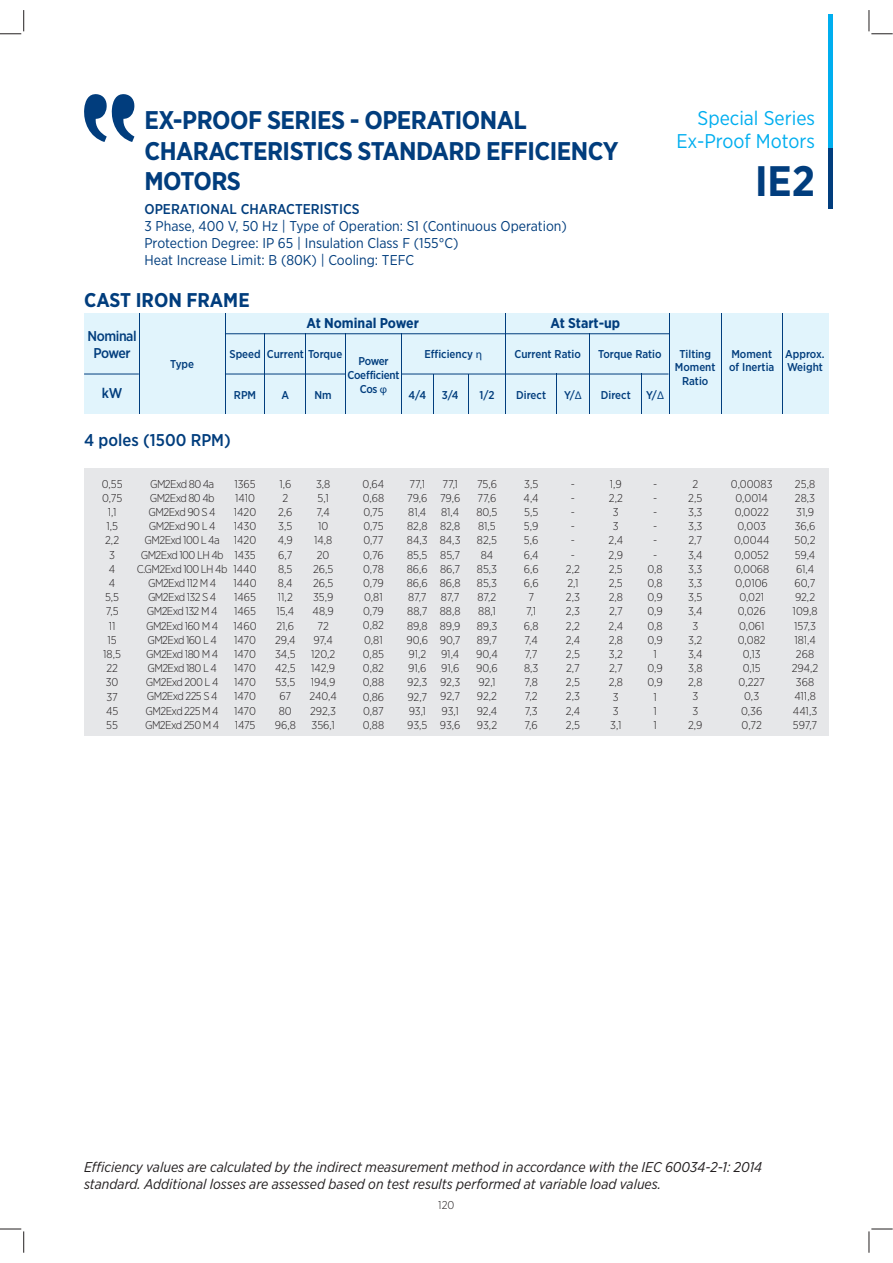
<style>
.page{position:relative;width:893px;height:1263px;background:#fff}
.page>*{position:absolute;margin:0;border:0;box-sizing:border-box;transform-origin:0 0}
.t1{font:700 42.6px "Gotham Narrow";color:#013d7d}
.t2{font:700 25.5px/30.6px "Gotham Narrow";letter-spacing:-.02em;color:#013d7d}
.t3{font:19.95px/23.9px "Gotham Narrow";color:#00aeef;text-align:right}
.t4{font:700 19.95px "Gotham Narrow";color:#013d7d}
.t5{font:500 17.1px "Gotham Narrow";color:#013d7d}
.t6{font:italic 14.25px/17.1px "Gotham Narrow";color:#231f20}
.t7{font:14.25px/17.1px "Gotham Narrow";color:#013d7d}
.t8{font:500 14.25px "Gotham Narrow";color:#013d7d}
.t9{font:700 14.25px "Gotham Narrow";color:#013d7d}
.t10{font:500 14.25px/17.1px "Gotham Narrow";letter-spacing:-.03em;color:#013d7d;text-align:center}
.t11{font:300 11.4px/14.2px "Gotham Narrow";letter-spacing:-.01em;color:#231f20;text-align:center}
.t12{font:300 11.4px/14.2px "Gotham Narrow";letter-spacing:-.05em;color:#231f20;text-align:center}
.t13{font:500 11.4px/13.6px "Gotham Narrow";color:#013d7d}
.t14{font:500 11.4px/13.6px "Gotham Narrow";letter-spacing:-.02em;color:#013d7d;text-align:center}
.t15{font:500 11.25px "Gotham Narrow";color:#013d7d}
.s1{font-family:"Myriad Pro";font-weight:400}
</style>
<div class="page">
<svg style="left:84px;top:94px;width:51px;height:48px"></svg>
<hr style="left:829px;top:14px;width:4px;height:134px;background:#00aeef">
<hr style="left:829px;top:148px;width:4px;height:61px;background:#013d7d">
<div style="left:84px;top:468px;width:745px;height:268px;background:#e6e7e9"></div>
<div style="left:84px;top:313px;width:745px;height:101px;background:#e1f4fc"></div>
<hr style="left:84px;top:374px;width:55px;height:1px;background:#013d7d">
<hr style="left:264px;top:334px;width:1px;height:80px;background:#013d7d">
<hr style="left:225px;top:313px;width:1px;height:101px;background:#013d7d">
<hr style="left:139px;top:313px;width:1px;height:101px;background:#013d7d">
<hr style="left:305px;top:334px;width:1px;height:80px;background:#013d7d">
<hr style="left:345px;top:334px;width:1px;height:80px;background:#013d7d">
<hr style="left:401px;top:334px;width:1px;height:80px;background:#013d7d">
<hr style="left:556px;top:374px;width:1px;height:40px;background:#013d7d">
<hr style="left:641px;top:374px;width:1px;height:40px;background:#013d7d">
<hr style="left:589px;top:334px;width:1px;height:80px;background:#013d7d">
<hr style="left:669px;top:313px;width:1px;height:101px;background:#013d7d">
<hr style="left:721px;top:313px;width:1px;height:101px;background:#013d7d">
<hr style="left:781px;top:313px;width:1px;height:101px;background:#013d7d">
<hr style="left:433px;top:374px;width:1px;height:40px;background:#013d7d">
<hr style="left:468px;top:374px;width:1px;height:40px;background:#013d7d">
<hr style="left:505px;top:313px;width:1px;height:101px;background:#013d7d">
<hr style="left:225px;top:334px;width:444px;height:1px;background:#013d7d">
<hr style="left:225px;top:374px;width:120px;height:1px;background:#013d7d">
<hr style="left:402px;top:374px;width:266px;height:1px;background:#013d7d">
<svg style="left:0;top:10px;width:24px;height:25px"></svg>
<svg style="left:0;top:1229px;width:24px;height:24px"></svg>
<svg style="left:868px;top:10px;width:25px;height:25px"></svg>
<svg style="left:868px;top:1229px;width:25px;height:24px"></svg>
<h2 class="t2" style="left:144px;top:107px;width:476px">EX-PROOF SERIES - OPERATIONAL<br>CHARACTERISTICS STANDARD EFFICIENCY<br>MOTORS</h2>
<p class="t8" style="left:144px;top:204px;width:217px">OPERATIONAL CHARACTERISTICS</p>
<p class="t7" style="left:144px;top:218px;width:424px">3 Phase, 400 V, 50 Hz | Type of Operation: S1 (Continuous Operation)<br>Protection Degree: IP 65 | Insulation Class F (155°C)<br>Heat Increase Limit: B (80K) | Cooling: TEFC</p>
<h3 class="t4" style="left:84px;top:293px;width:167px">CAST IRON FRAME</h3>
<h3 class="t3" style="left:676px;top:106px;width:140px">Special Series<br>Ex-Proof Motors</h3>
<h1 class="t1" style="left:755px;top:166px;width:62px">IE2</h1>
<p class="t10" style="left:88px;top:329px;width:51px">Nominal<br>Power</p>
<p class="t8" style="left:102px;top:388px;width:22px">kW</p>
<p class="t9" style="left:306px;top:318px;width:114px">At Nominal Power</p>
<p class="t9" style="left:550px;top:318px;width:71px">At Start-up</p>
<p class="t13" style="left:424px;top:348px;width:59px">Efficiency <span class="s1">η</span></p>
<p class="t13" style="left:409px;top:389px;width:19px">4/4</p>
<p class="t13" style="left:442px;top:389px;width:18px">3/4</p>
<p class="t13" style="left:479px;top:389px;width:17px">1/2</p>
<p class="t13" style="left:229px;top:348px;width:114px">Speed Current Torque</p>
<p class="t13" style="left:514px;top:348px;width:68px">Current Ratio</p>
<p class="t13" style="left:598px;top:348px;width:65px">Torque Ratio</p>
<p class="t13" style="left:675px;top:348px;width:42px;text-align:center">Tilting<br>Moment<br>Ratio</p>
<p class="t13" style="left:729px;top:348px;width:47px">Moment of Inertia</p>
<p class="t13" style="left:785px;top:348px;width:41px">Approx.<br>Weight</p>
<p class="t13" style="left:234px;top:389px;width:24px">RPM</p>
<p class="t13" style="left:281px;top:389px;width:9px">A</p>
<p class="t13" style="left:315px;top:389px;width:19px">Nm</p>
<p class="t13" style="left:516px;top:389px;width:31px">Direct</p>
<p class="t13" style="left:601px;top:389px;width:31px">Direct</p>
<p class="t13" style="left:170px;top:358px;width:26px">Type</p>
<p class="t14" style="left:347px;top:355px;width:54px">Power<br>Coefficient<br>Cos <span class="s1">φ</span></p>
<p class="t15" style="left:564px;top:391px;width:19px">Y/<span class="s1">Δ</span></p>
<p class="t15" style="left:646px;top:391px;width:19px">Y/<span class="s1">Δ</span></p>
<h3 class="t5" style="left:84px;top:433px;width:148px">4 poles (1500 RPM)</h3>
<p class="t11" style="left:102px;top:477px;width:22px">0,55<br>0,75<br>1,1<br>1,5<br>2,2<br>3<br>4<br>4<br>5,5<br>7,5<br>11<br>15<br>18,5<br>22<br>30<br>37<br>45<br>55</p>
<p class="t11" style="left:233px;top:477px;width:25px;text-align:left">1365<br>1410<br>1420<br>1430<br>1420<br>1435<br>1440<br>1440<br>1465<br>1465<br>1460<br>1470<br>1470<br>1470<br>1470<br>1470<br>1470<br>1475</p>
<p class="t11" style="left:731px;top:477px;width:43px">0,00083<br>0,0014<br>0,0022<br>0,003<br>0,0044<br>0,0052<br>0,0068<br>0,0106<br>0,021<br>0,026<br>0,061<br>0,082<br>0,13<br>0,15<br>0,227<br>0,3<br>0,36<br>0,72</p>
<p class="t12" style="left:137px;top:477px;width:92px">GM2Exd 80 4a<br>GM2Exd 80 4b<br>GM2Exd 90 S 4<br>GM2Exd 90 L 4<br>GM2Exd 100 L 4a<br>GM2Exd 100 LH 4b<br>C.GM2Exd 100 LH 4b<br>GM2Exd 112 M 4<br>GM2Exd 132 S 4<br>GM2Exd 132 M 4<br>GM2Exd 160 M 4<br>GM2Exd 160 L 4<br>GM2Exd 180 M 4<br>GM2Exd 180 L 4<br>GM2Exd 200 L 4<br>GM2Exd 225 S 4<br>GM2Exd 225 M 4<br>GM2Exd 250 M 4</p>
<p class="t11" style="left:275px;top:477px;width:23px">1,6<br>2<br>2,6<br>3,5<br>4,9<br>6,7<br>8,5<br>8,4<br>11,2<br>15,4<br>21,6<br>29,4<br>34,5<br>42,5<br>53,5<br>67<br>80<br>96,8</p>
<p class="t11" style="left:309px;top:477px;width:29px">3,8<br>5,1<br>7,4<br>10<br>14,8<br>20<br>26,5<br>26,5<br>35,9<br>48,9<br>72<br>97,4<br>120,2<br>142,9<br>194,9<br>240,4<br>292,3<br>356,1</p>
<p class="t11" style="left:363px;top:477px;width:23px;text-align:left">0,64<br>0,68<br>0,75<br>0,75<br>0,77<br>0,76<br>0,78<br>0,79<br>0,81<br>0,79<br>0,82<br>0,81<br>0,85<br>0,82<br>0,88<br>0,86<br>0,87<br>0,88</p>
<p class="t11" style="left:406px;top:477px;width:23px;text-align:left">77,1<br>79,6<br>81,4<br>82,8<br>84,3<br>85,5<br>86,6<br>86,6<br>87,7<br>88,7<br>89,8<br>90,6<br>91,2<br>91,6<br>92,3<br>92,7<br>93,1<br>93,5</p>
<p class="t11" style="left:440px;top:477px;width:22px;text-align:left">77,1<br>79,6<br>81,4<br>82,8<br>84,3<br>85,7<br>86,7<br>86,8<br>87,7<br>88,8<br>89,9<br>90,7<br>91,4<br>91,6<br>92,3<br>92,7<br>93,1<br>93,6</p>
<p class="t11" style="left:476px;top:477px;width:23px">75,6<br>77,6<br>80,5<br>81,5<br>82,5<br>84<br>85,3<br>85,3<br>87,2<br>88,1<br>89,3<br>89,7<br>90,4<br>90,6<br>92,1<br>92,2<br>92,4<br>93,2</p>
<p class="t11" style="left:524px;top:477px;width:17px">3,5<br>4,4<br>5,5<br>5,9<br>5,6<br>6,4<br>6,6<br>6,6<br>7<br>7,1<br>6,8<br>7,4<br>7,7<br>8,3<br>7,8<br>7,2<br>7,3<br>7,6</p>
<p class="t11" style="left:566px;top:477px;width:16px">-<br>-<br>-<br>-<br>-<br>-<br>2,2<br>2,1<br>2,3<br>2,3<br>2,2<br>2,4<br>2,5<br>2,7<br>2,5<br>2,3<br>2,4<br>2,5</p>
<p class="t11" style="left:609px;top:477px;width:16px">1,9<br>2,2<br>3<br>3<br>2,4<br>2,9<br>2,5<br>2,5<br>2,8<br>2,7<br>2,4<br>2,8<br>3,2<br>2,7<br>2,8<br>3<br>3<br>3,1</p>
<p class="t11" style="left:647px;top:477px;width:17px">-<br>-<br>-<br>-<br>-<br>-<br>0,8<br>0,8<br>0,9<br>0,9<br>0,8<br>0,9<br>1<br>0,9<br>0,9<br>1<br>1<br>1</p>
<p class="t11" style="left:688px;top:477px;width:16px">2<br>2,5<br>3,3<br>3,3<br>2,7<br>3,4<br>3,3<br>3,3<br>3,5<br>3,4<br>3<br>3,2<br>3,4<br>3,8<br>2,8<br>3<br>3<br>2,9</p>
<p class="t11" style="left:792px;top:477px;width:28px">25,8<br>28,3<br>31,9<br>36,6<br>50,2<br>59,4<br>61,4<br>60,7<br>92,2<br>109,8<br>157,3<br>181,4<br>268<br>294,2<br>368<br>411,8<br>441,3<br>597,7</p>
<p class="t6" style="left:84px;top:1158px;width:679px">Efficiency values are calculated by the indirect measurement method in accordance with the IEC 60034-2-1: 2014 standard. Additional losses are assessed based on test results performed at variable load values.</p>
<p class="t11" style="left:438px;top:1198px;width:18px">120</p>
</div>
